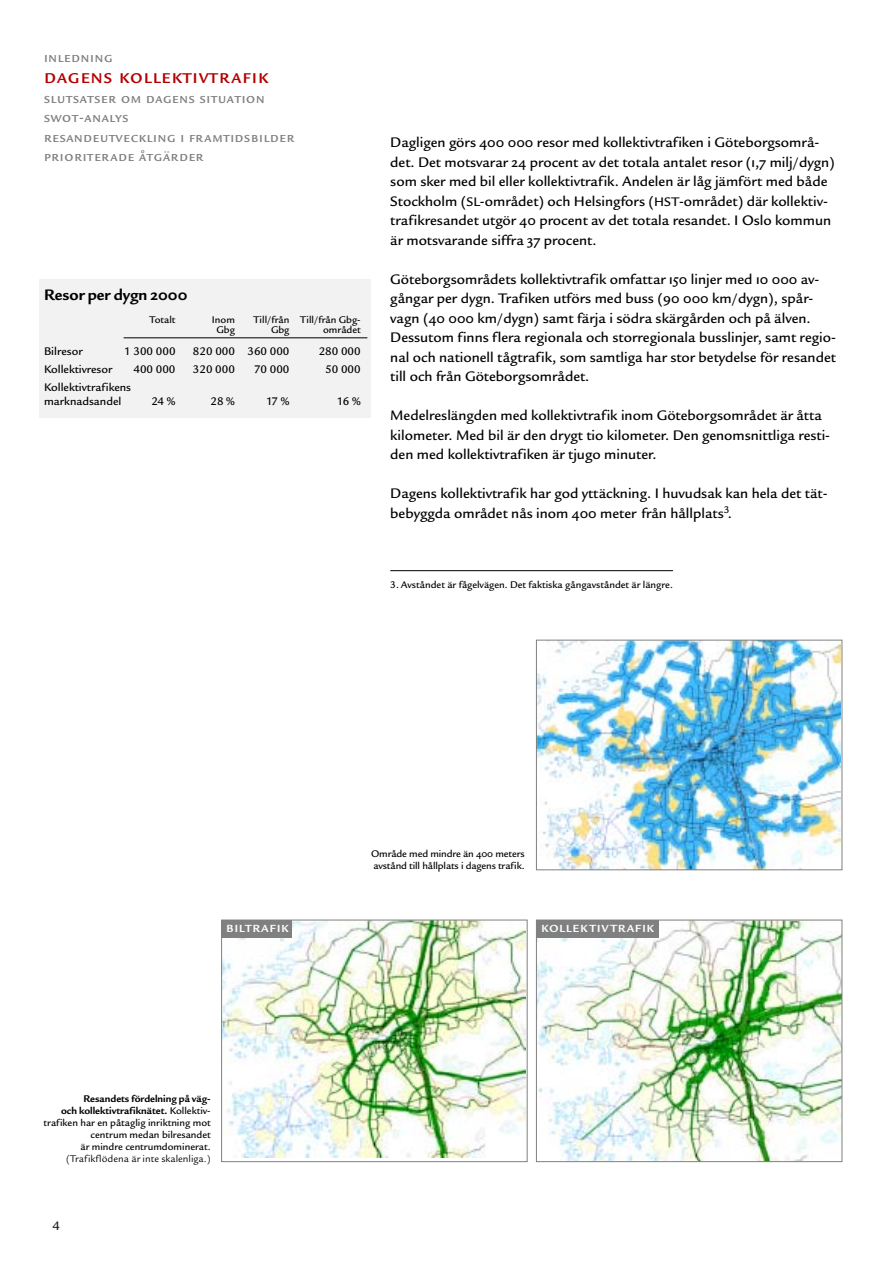
<style>
.page{position:relative;width:893px;height:1263px;background:#fff}
.page>*{position:absolute;margin:0;border:0;box-sizing:border-box;transform-origin:0 0}
.t1{font:21px "Legacy San ITC Medi SC";letter-spacing:.05em;color:#b50000}
.t2{font:16.5px "Legacy San ITC Bold OS";color:#000}
.t3{font:15px/19.5px "Legacy San ITC Medi OS";color:#000}
.t4{font:15px/19.5px "Legacy San ITC Medi SC";letter-spacing:.05em;color:#808080}
.t5{font:500 13.5px "Legacy San ITC";color:#1b1c20}
.t6{font:500 12px/13.5px "Legacy San ITC";color:#000}
.t7{font:11.25px "Legacy San ITC Bold OS";letter-spacing:.1em;color:#fff}
.t8{font:10.5px/12px "Legacy San ITC Medi OS";color:#000}
.t9{font:10.5px/12px "Legacy San ITC Bold OS";color:#000;text-align:right}
.t10{font:500 10.5px "Legacy San ITC";color:#000}
.t11{font:10.5px "Legacy San ITC";color:#000}
.s1{font-size:13.5px}
.s2{font-family:"Legacy San ITC";font-weight:500}
.s3{font-family:"Legacy San ITC Medi OS"}
</style>
<div class="page">
<div style="left:39px;top:279px;width:332px;height:139px;background:#f2f2f2"></div>
<hr style="left:390px;top:570px;width:283px;height:1px;background:#000">
<hr style="left:124px;top:337px;width:243px;height:1px;background:#000">
<img style="left:538px;top:642px;width:302px;height:226px">
<div style="left:536px;top:640px;width:306px;height:230px;border:1px solid #808080"></div>
<img style="left:538px;top:922px;width:302px;height:238px">
<div style="left:536px;top:920px;width:306px;height:242px;border:1px solid #808080"></div>
<img style="left:223px;top:922px;width:302px;height:236px">
<div style="left:221px;top:920px;width:306px;height:242px;border:1px solid #808080"></div>
<div style="left:536px;top:920px;width:123px;height:17px;background:#808080"></div>
<div style="left:222px;top:920px;width:70px;height:17px;background:#808080"></div>
<p class="t4" style="left:44px;top:47px;width:70px">inledning</p>
<h1 class="t1" style="left:44px;top:64px;width:226px">dagens kollektivtrafik</h1>
<p class="t4" style="left:44px;top:88px;width:252px">slutsatser om dagens situation swot-analys<br>resandeutveckling i framtidsbilder prioriterade åtgärder</p>
<p class="t2" style="left:44px;top:288px;width:145px">Resor per dygn 2000</p>
<p class="t10" style="left:149px;top:315px;width:28px">Totalt</p>
<p class="t10" style="left:212px;top:315px;width:25px">Inom</p>
<p class="t10" style="left:253px;top:315px;width:109px">Till/från Till/från Gbg-</p>
<p class="t10" style="left:216px;top:325px;width:20px">Gbg</p>
<p class="t10" style="left:271px;top:325px;width:20px">Gbg</p>
<p class="t10" style="left:323px;top:325px;width:39px">området</p>
<p class="t6" style="left:44px;top:346px;width:40px">Bilresor</p>
<p class="t6" style="left:124px;top:346px;width:53px">1 300 000</p>
<p class="t6" style="left:193px;top:346px;width:98px">820 000 360 000</p>
<p class="t6" style="left:319px;top:346px;width:43px">280 000</p>
<p class="t6" style="left:44px;top:364px;width:70px">Kollektivresor</p>
<p class="t6" style="left:134px;top:364px;width:43px">400 000</p>
<p class="t6" style="left:193px;top:364px;width:43px">320 000</p>
<p class="t6" style="left:254px;top:364px;width:37px">70 000</p>
<p class="t6" style="left:325px;top:364px;width:37px">50 000</p>
<p class="t6" style="left:44px;top:382px;width:89px">Kollektivtrafikens marknadsandel</p>
<p class="t6" style="left:151px;top:395px;width:26px">24 %</p>
<p class="t6" style="left:210px;top:395px;width:26px">28 %</p>
<p class="t6" style="left:266px;top:395px;width:25px">17 %</p>
<p class="t6" style="left:337px;top:395px;width:25px">16 %</p>
<p class="t3" style="left:390px;top:134px;width:446px">Dagligen görs 400 000 resor med kollektivtrafiken i Göteborgsområ&shy;det. Det motsvarar 24 procent av det totala antalet resor (1,7 milj/dygn) som sker med bil eller kollektivtrafik. Andelen är låg jämfört med både Stockholm (<span class="s1">SL</span>-området) och Helsingfors (<span class="s1">HST</span>-området) där kollektiv&shy;trafikresandet utgör 40 procent av det totala resandet. I Oslo kommun är motsvarande siffra 37 procent.</p>
<p class="t3" style="left:390px;top:270px;width:447px">Göteborgsområdets kollektivtrafik omfattar 150 linjer med 10 000 av&shy;gångar per dygn. Trafiken utförs med buss (90 000 km/dygn), spår&shy;vagn (40 000 km/dygn) samt färja i södra skärgården och på älven.<br>Dessutom finns flera regionala och storregionala busslinjer, samt regio&shy;nal och nationell tågtrafik, som samtliga har stor betydelse för resandet till och från Göteborgsområdet.</p>
<p class="t3" style="left:390px;top:407px;width:441px">Medelreslängden med kollektivtrafik inom Göteborgsområdet är åtta kilometer. Med bil är den drygt tio kilometer. Den genomsnittliga resti&shy;den med kollektivtrafiken är tjugo minuter.</p>
<p class="t3" style="left:390px;top:485px;width:439px">Dagens kollektivtrafik har god yttäckning. I huvudsak kan hela det tät&shy;bebyggda området nås inom 400 meter från hållplats<sup>3</sup>.</p>
<p class="t8" style="left:390px;top:579px;width:284px"><span class="s2">3.</span> Avståndet är fågelvägen. Det faktiska gångavståndet är längre.</p>
<p class="t8" style="left:371px;top:848px;width:155px">Område med mindre än 400 meters avstånd till hållplats i dagens trafik.</p>
<p class="t7" style="left:226px;top:924px;width:64px">BILTRAFIK</p>
<p class="t7" style="left:541px;top:924px;width:114px">KOLLEKTIVTRAFIK</p>
<p class="t9" style="left:61px;top:1093px;width:151px">Resandets fördelning på väg-<br>och kollektivtrafiknätet. <span class="s3">Kollektiv-</span></p>
<p class="t8" style="left:44px;top:1117px;width:169px;text-align:right">trafiken har en påtaglig inriktning mot centrum medan bilresandet<br>är mindre centrumdominerat.</p>
<p class="t11" style="left:66px;top:1154px;width:146px">(Trafikflödena är inte skalenliga.)</p>
<p class="t5" style="left:53px;top:1220px;width:9px">4</p>
</div>
